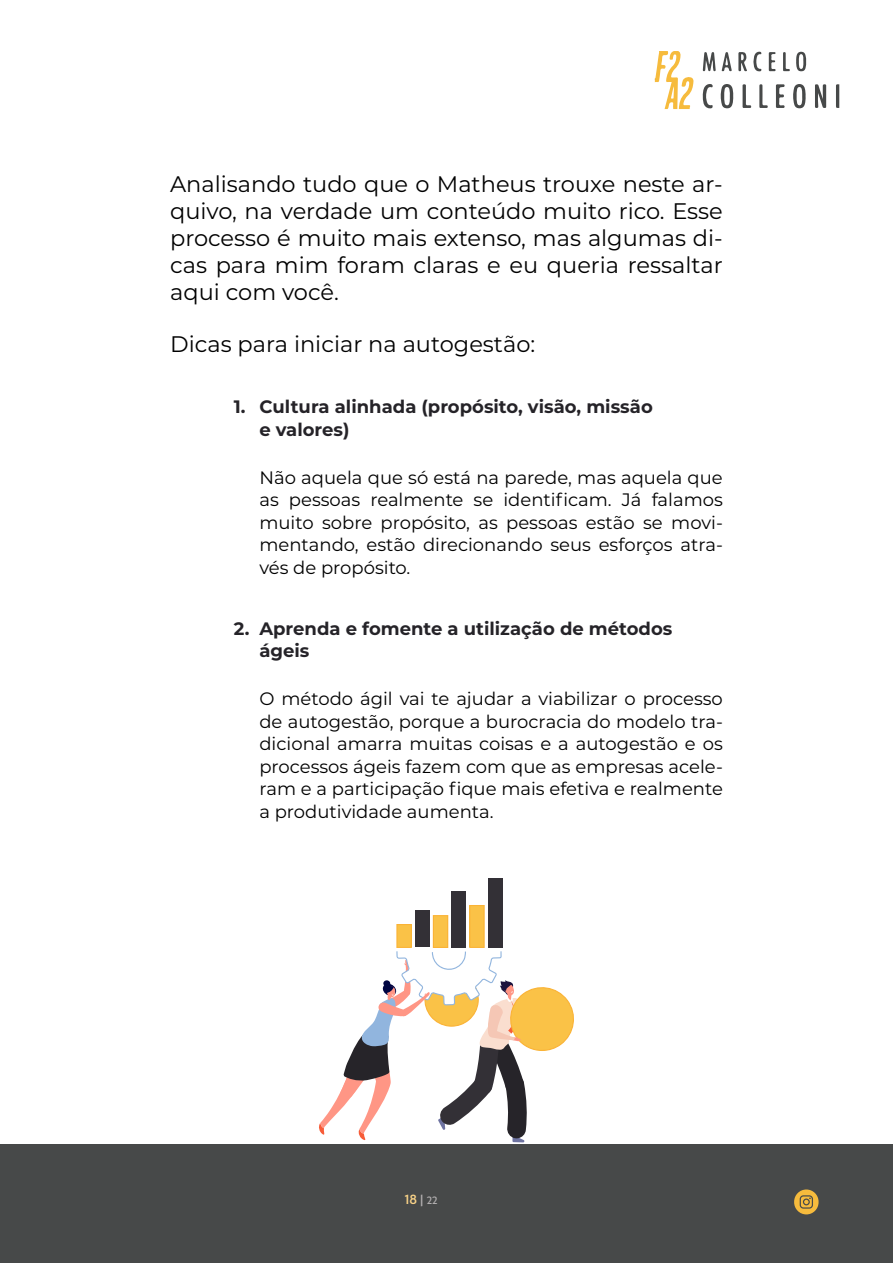
<style>
.page{position:relative;width:893px;height:1263px;background:#fff}
.page>*{position:absolute;margin:0;border:0;box-sizing:border-box;transform-origin:0 0}
.Body{font:22.5px/27px "Montserrat";color:#000;text-align:justify}
.Lista_Sub{font:18px/22.5px "Montserrat";color:#000;text-align:justify}
.t1{font:700 18px/22.5px "Montserrat";color:#252328}
.t2{font:500 15px "Serenity";color:#fad388}
.s1{color:#b3b0b1}
.s2{font-size:12px;color:#b3b0b1}
</style>
<div class="page">
<div style="left:452px;top:891px;width:14px;height:56px;background:#333036"></div>
<div style="left:488px;top:878px;width:14px;height:69px;background:#333036"></div>
<svg style="left:319px;top:905px;width:255px;height:237px"></svg>
<div style="left:0;top:1144px;width:893px;height:119px;background:#474949"></div>
<svg style="left:836px;top:84px;width:3px;height:24px"></svg>
<svg style="left:655px;top:51px;width:38px;height:58px"></svg>
<svg style="left:815px;top:84px;width:11px;height:24px"></svg>
<svg style="left:720px;top:84px;width:13px;height:24px"></svg>
<svg style="left:793px;top:84px;width:13px;height:24px"></svg>
<svg style="left:776px;top:84px;width:9px;height:24px"></svg>
<svg style="left:796px;top:52px;width:10px;height:19px"></svg>
<svg style="left:703px;top:84px;width:10px;height:25px"></svg>
<svg style="left:738px;top:52px;width:9px;height:19px"></svg>
<svg style="left:743px;top:84px;width:8px;height:24px"></svg>
<svg style="left:703px;top:52px;width:29px;height:19px"></svg>
<svg style="left:759px;top:84px;width:9px;height:24px"></svg>
<svg style="left:769px;top:52px;width:7px;height:19px"></svg>
<svg style="left:753px;top:51px;width:8px;height:21px"></svg>
<svg style="left:783px;top:52px;width:7px;height:19px"></svg>
<svg style="left:794px;top:1189px;width:25px;height:25px"></svg>
<p class="Body" style="left:170px;top:170px;width:554px">Analisando tudo que o Matheus trouxe neste ar&shy;quivo, na verdade um conteúdo muito rico. Esse processo é muito mais extenso, mas algumas di&shy;cas para mim foram claras e eu queria ressaltar aqui com você.</p>
<p class="Body" style="left:170px;top:330px;width:367px">Dicas para iniciar na autogestão:</p>
<p class="t1" style="left:259px;top:395px;width:395px;text-indent:-26px">1. Cultura alinhada (propósito, visão, missão e valores)</p>
<p class="Lista_Sub" style="left:259px;top:465px;width:465px">Não aquela que só está na parede, mas aquela que as pessoas realmente se identificam. Já falamos muito sobre propósito, as pessoas estão se movi&shy;mentando, estão direcionando seus esforços atra&shy;vés de propósito.</p>
<p class="t1" style="left:259px;top:616px;width:414px;text-indent:-26px">2. Aprenda e fomente a utilização de métodos ágeis</p>
<p class="Lista_Sub" style="left:259px;top:687px;width:465px">O método ágil vai te ajudar a viabilizar o processo de autogestão, porque a burocracia do modelo tra&shy;dicional amarra muitas coisas e a autogestão e os processos ágeis fazem com que as empresas acele&shy;ram e a participação fique mais efetiva e realmente a produtividade aumenta.</p>
<p class="t2" style="left:405px;top:1191px;width:34px">18 <span class="s1">|</span> <span class="s2">22</span></p>
</div>
